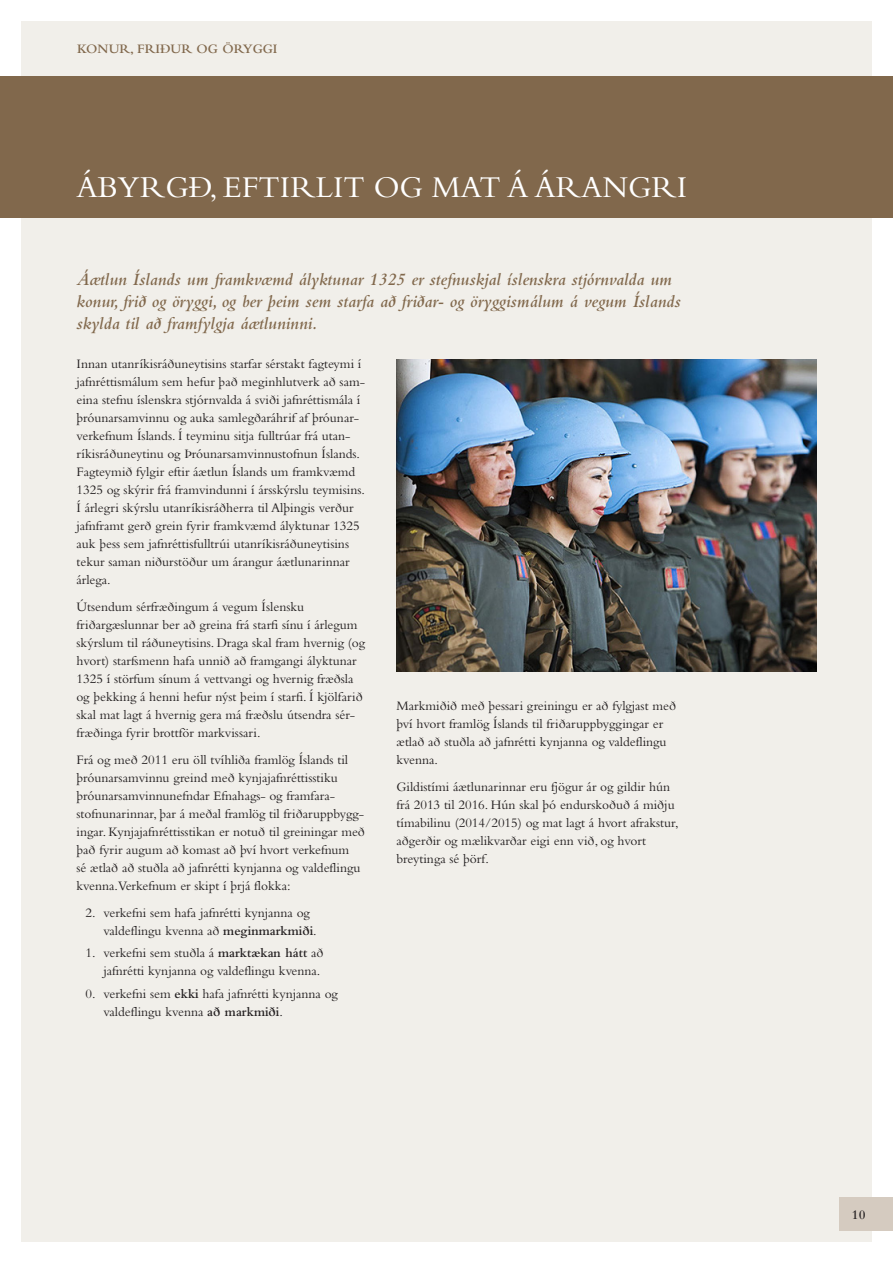
<style>
.page{position:relative;width:893px;height:1263px;background:#fff}
.page>*{position:absolute;margin:0;border:0;box-sizing:border-box;transform-origin:0 0}
.t1{font:31.5px "Bembo Std";color:#fff}
.t2{font:italic 600 18px/21.8px "Bembo Std";color:#81684c}
.t3{font:13.5px/18px "Bembo Std";color:#231f20}
.t4{font:600 13.5px "Bembo Std";color:#81684c}
.t5{font:600 13.5px "Bembo Std";color:#231f20}
.s1{font-weight:600}
</style>
<div class="page">
<div style="left:21px;top:21px;width:851px;height:1221px;background:#f1efea"></div>
<div style="left:0;top:77px;width:893px;height:141px;background:#81684c"></div>
<img style="left:397px;top:359px;width:419px;height:312px">
<div style="left:840px;top:1198px;width:53px;height:33px;background:#d5cbc0"></div>
<p class="t4" style="left:77px;top:42px;width:202px">KONUR, FRIÐUR og ÖRYGGI</p>
<h1 class="t1" style="left:77px;top:168px;width:379px">Ábyrgð, eftirlit og mat</h1>
<h1 class="t1" style="left:507px;top:168px;width:182px">á árangri</h1>
<h2 class="t2" style="left:77px;top:269px;width:606px">Áætlun Íslands um framkvæmd ályktunar 1325 er stefnuskjal íslenskra stjórnvalda um konur, frið og öryggi, og ber þeim sem starfa að friðar- og öryggismálum á vegum Íslands skylda til að framfylgja áætluninni.</h2>
<p class="t3" style="left:77px;top:354px;width:290px">Innan utanríkisráðuneytisins starfar sérstakt fagteymi í jafnréttismálum sem hefur það meginhlutverk að sam&shy;eina stefnu íslenskra stjórnvalda á sviði jafnréttismála í þróunarsamvinnu og auka samlegðaráhrif af þróunar&shy;verkefnum Íslands. Í teyminu sitja fulltrúar frá utan&shy;ríkisráðuneytinu og Þróunarsamvinnustofnun Íslands.<br>Fagteymið fylgir eftir áætlun Íslands um framkvæmd 1325 og skýrir frá framvindunni í ársskýrslu teymisins.<br>Í árlegri skýrslu utanríkisráðherra til Alþingis verður jafnframt gerð grein fyrir framkvæmd ályktunar 1325 auk þess sem jafnréttisfulltrúi utanríkisráðuneytisins tekur saman niðurstöður um árangur áætlunarinnar árlega.</p>
<p class="t3" style="left:77px;top:597px;width:290px">Útsendum sérfræðingum á vegum Íslensku friðargæslunnar ber að greina frá starfi sínu í árlegum skýrslum til ráðuneytisins. Draga skal fram hvernig (og hvort) starfsmenn hafa unnið að framgangi ályktunar 1325 í störfum sínum á vettvangi og hvernig fræðsla og þekking á henni hefur nýst þeim í starfi. Í kjölfarið skal mat lagt á hvernig gera má fræðslu útsendra sér&shy;fræðinga fyrir brottför markvissari.</p>
<p class="t3" style="left:77px;top:750px;width:290px">Frá og með 2011 eru öll tvíhliða framlög Íslands til þróunarsamvinnu greind með kynjajafnréttisstiku þróunarsamvinnunefndar Efnahags- og framfara&shy;stofnunarinnar, þar á meðal framlög til friðaruppbygg&shy;ingar. Kynjajafnréttisstikan er notuð til greiningar með það fyrir augum að komast að því hvort verkefnum<br>sé ætlað að stuðla að jafnrétti kynjanna og valdeflingu kvenna.Verkefnum er skipt í þrjá flokka:</p>
<p class="t3" style="left:104px;top:903px;width:215px;text-indent:-18px">2. verkefni sem hafa jafnrétti kynjanna og valdeflingu kvenna að <span class="s1">meginmarkmiði</span>.</p>
<p class="t3" style="left:86px;top:944px;width:239px;text-align:right">1. verkefni sem stuðla á <span class="s1">marktækan hátt</span> að jafnrétti kynjanna og valdeflingu kvenna.</p>
<p class="t3" style="left:104px;top:984px;width:236px;text-indent:-18px">0. verkefni sem <span class="s1">ekki</span> hafa jafnrétti kynjanna og valdeflingu kvenna <span class="s1">að markmiði</span>.</p>
<p class="t3" style="left:397px;top:696px;width:281px">Markmiðið með þessari greiningu er að fylgjast með því hvort framlög Íslands til friðaruppbyggingar er ætlað að stuðla að jafnrétti kynjanna og valdeflingu kvenna.</p>
<p class="t3" style="left:397px;top:777px;width:284px">Gildistími áætlunarinnar eru fjögur ár og gildir hún frá 2013 til 2016. Hún skal þó endurskoðuð á miðju tímabilinu (2014/2015) og mat lagt á hvort afrakstur, aðgerðir og mælikvarðar eigi enn við, og hvort breytinga sé þörf.</p>
<p class="t5" style="left:852px;top:1207px;width:15px">10</p>
</div>
